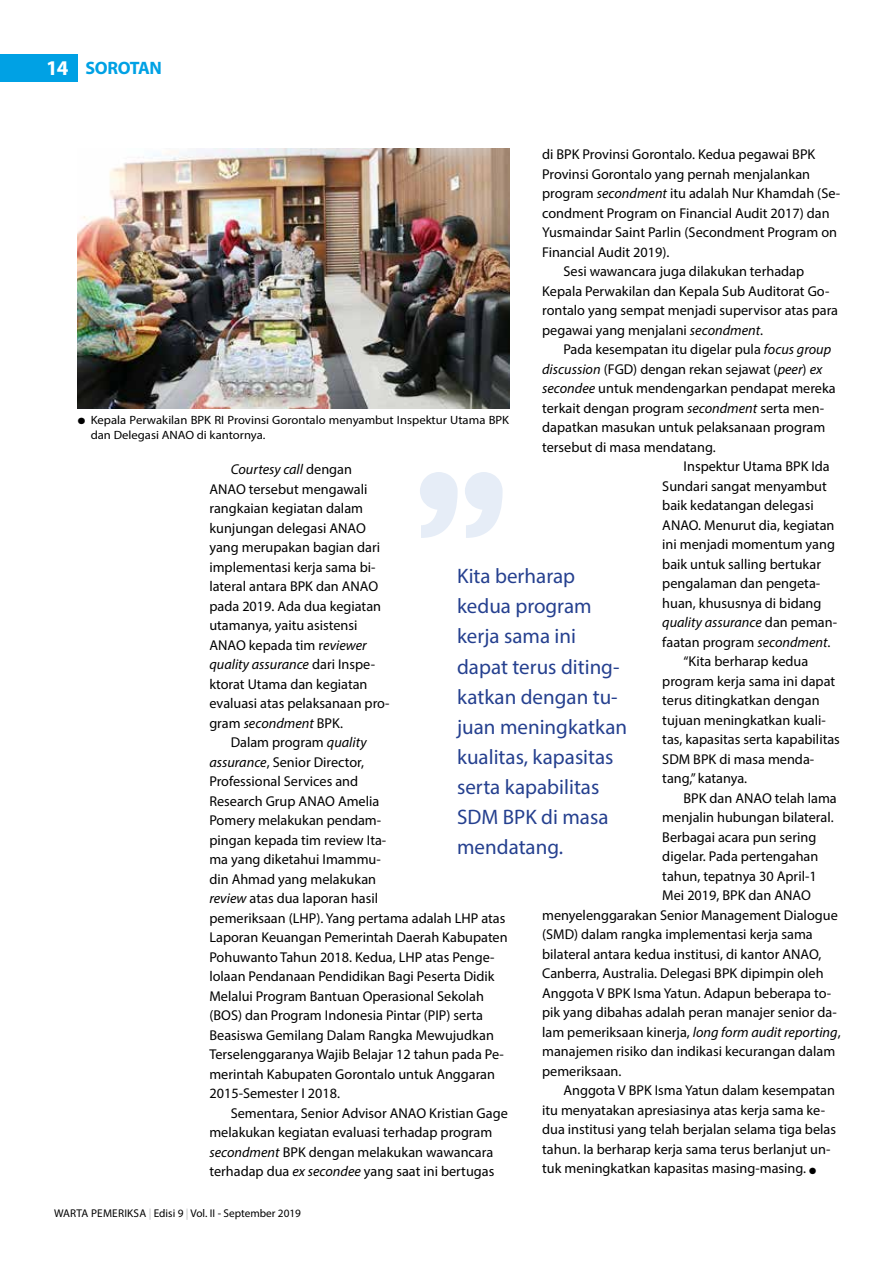
<style>
.page{position:relative;width:893px;height:1263px;background:#fff}
.page>*{position:absolute;margin:0;border:0;box-sizing:border-box;transform-origin:0 0}
.t1{font:21px/30px "Myriad Pro";color:#25408f}
.t2{font:700 21px "Myriad Pro";color:#fff}
.t3{font:700 18px "Myriad Pro";letter-spacing:-.02em;color:#00a1e4}
.t4{font:14.25px "Myriad Pro";color:#000}
.t5{font:italic 14.25px "Myriad Pro";color:#000}
.t6{font:12px/15px "Myriad Pro";color:#000;scale:1.06 1}
.t7{font:11.25px "Myriad Pro";color:#000}
.s1{font-style:italic}
.s2{font-style:normal}
.s3{color:#bcbec0}
</style>
<div class="page">
<div style="left:0;top:54px;width:78px;height:27px;background:#00a1e4"></div>
<img style="left:78px;top:149px;width:431px;height:259px">
<svg style="left:420px;top:472px;width:83px;height:66px"></svg>
<h1 class="t2" style="left:46px;top:54px;width:24px">14</h1>
<p class="t3" style="left:86px;top:56px;width:78px">SOROTAN</p>
<p class="t4" style="left:542px;top:146px;width:275px">di BPK Provinsi Gorontalo. Kedua pegawai BPK</p>
<p class="t4" style="left:542px;top:165px;width:269px">Provinsi Gorontalo yang pernah menjalankan</p>
<p class="t4" style="left:542px;top:185px;width:300px">program <span class="s1">secondment</span> itu adalah Nur Khamdah (Se-</p>
<p class="t4" style="left:542px;top:204px;width:289px">condment Program on Financial Audit 2017) dan</p>
<p class="t4" style="left:542px;top:224px;width:296px">Yusmaindar Saint Parlin (Secondment Program on</p>
<p class="t4" style="left:542px;top:243px;width:129px">Financial Audit 2019).</p>
<p class="t4" style="left:563px;top:263px;width:242px">Sesi wawancara juga dilakukan terhadap</p>
<p class="t4" style="left:542px;top:282px;width:289px">Kepala Perwakilan dan Kepala Sub Auditorat Go-</p>
<p class="t4" style="left:542px;top:302px;width:297px">rontalo yang sempat menjadi supervisor atas para</p>
<p class="t4" style="left:542px;top:321px;width:222px">pegawai yang menjalani <span class="s1">secondment</span>.</p>
<p class="t4" style="left:563px;top:341px;width:269px">Pada kesempatan itu digelar pula <span class="s1">focus group</span></p>
<p class="t4" style="left:542px;top:360px;width:282px"><span class="s1">discussion</span> (FGD) dengan rekan sejawat (<span class="s1">peer</span>) <span class="s1">ex</span></p>
<p class="t4" style="left:542px;top:380px;width:295px"><span class="s1">secondee</span> untuk mendengarkan pendapat mereka</p>
<p class="t4" style="left:542px;top:399px;width:283px">terkait dengan program <span class="s1">secondment</span> serta men-</p>
<p class="t4" style="left:542px;top:419px;width:285px">dapatkan masukan untuk pelaksanaan program</p>
<p class="t4" style="left:542px;top:438px;width:175px">tersebut di masa mendatang.</p>
<p class="t4" style="left:684px;top:458px;width:148px">Inspektur Utama BPK Ida</p>
<p class="t4" style="left:662px;top:477px;width:166px">Sundari sangat menyambut</p>
<p class="t4" style="left:662px;top:497px;width:153px">baik kedatangan delegasi</p>
<p class="t4" style="left:662px;top:516px;width:174px">ANAO. Menurut dia, kegiatan</p>
<p class="t4" style="left:662px;top:536px;width:174px">ini menjadi momentum yang</p>
<p class="t4" style="left:662px;top:555px;width:160px">baik untuk salling bertukar</p>
<p class="t4" style="left:662px;top:575px;width:159px">pengalaman dan pengeta-</p>
<p class="t4" style="left:662px;top:594px;width:161px">huan, khususnya di bidang</p>
<p class="t5" style="left:662px;top:614px;width:176px">quality assurance <span class="s2">dan peman-</span></p>
<p class="t4" style="left:662px;top:633px;width:170px">faatan program <span class="s1">secondment</span>.</p>
<p class="t4" style="left:684px;top:653px;width:126px">“Kita berharap kedua</p>
<p class="t4" style="left:662px;top:672px;width:174px">program kerja sama ini dapat</p>
<p class="t4" style="left:662px;top:692px;width:159px">terus ditingkatkan dengan</p>
<p class="t4" style="left:662px;top:711px;width:165px">tujuan meningkatkan kuali-</p>
<p class="t4" style="left:662px;top:731px;width:179px">tas, kapasitas serta kapabilitas</p>
<p class="t4" style="left:662px;top:750px;width:153px">SDM BPK di masa menda-</p>
<p class="t4" style="left:662px;top:770px;width:86px">tang,” katanya.</p>
<p class="t4" style="left:684px;top:789px;width:155px">BPK dan ANAO telah lama</p>
<p class="t4" style="left:662px;top:809px;width:173px">menjalin hubungan bilateral.</p>
<p class="t4" style="left:662px;top:828px;width:155px">Berbagai acara pun sering</p>
<p class="t4" style="left:662px;top:848px;width:158px">digelar. Pada pertengahan</p>
<p class="t4" style="left:662px;top:867px;width:156px">tahun, tepatnya 30 April-1</p>
<p class="t4" style="left:662px;top:886px;width:150px">Mei 2019, BPK dan ANAO</p>
<p class="t4" style="left:542px;top:906px;width:297px">menyelenggarakan Senior Management Dialogue</p>
<p class="t4" style="left:542px;top:925px;width:272px">(SMD) dalam rangka implementasi kerja sama</p>
<p class="t4" style="left:542px;top:945px;width:281px">bilateral antara kedua institusi, di kantor ANAO,</p>
<p class="t4" style="left:542px;top:964px;width:283px">Canberra, Australia. Delegasi BPK dipimpin oleh</p>
<p class="t4" style="left:542px;top:984px;width:290px">Anggota V BPK Isma Yatun. Adapun beberapa to-</p>
<p class="t4" style="left:542px;top:1003px;width:296px">pik yang dibahas adalah peran manajer senior da-</p>
<p class="t4" style="left:542px;top:1023px;width:300px">lam pemeriksaan kinerja, <span class="s1">long form audit reporting</span>,</p>
<p class="t4" style="left:542px;top:1042px;width:295px">manajemen risiko dan indikasi kecurangan dalam</p>
<p class="t4" style="left:542px;top:1062px;width:81px">pemeriksaan.</p>
<p class="t4" style="left:563px;top:1081px;width:273px">Anggota V BPK Isma Yatun dalam kesempatan</p>
<p class="t4" style="left:542px;top:1101px;width:284px">itu menyatakan apresiasinya atas kerja sama ke-</p>
<p class="t4" style="left:542px;top:1120px;width:295px">dua institusi yang telah berjalan selama tiga belas</p>
<p class="t4" style="left:542px;top:1140px;width:290px">tahun. Ia berharap kerja sama terus berlanjut un-</p>
<p class="t4" style="left:542px;top:1159px;width:276px">tuk meningkatkan kapasitas masing-masing. ●</p>
<p class="t6" style="left:91px;top:412px;width:396px;text-indent:-13px">● Kepala Perwakilan BPK RI Provinsi Gorontalo menyambut Inspektur Utama BPK dan Delegasi ANAO di kantornya.</p>
<p class="t5" style="left:231px;top:461px;width:123px">Courtesy call <span class="s2">dengan</span></p>
<p class="t4" style="left:209px;top:480px;width:160px">ANAO tersebut mengawali</p>
<p class="t4" style="left:209px;top:500px;width:155px">rangkaian kegiatan dalam</p>
<p class="t4" style="left:209px;top:519px;width:158px">kunjungan delegasi ANAO</p>
<p class="t4" style="left:209px;top:539px;width:172px">yang merupakan bagian dari</p>
<p class="t4" style="left:209px;top:558px;width:168px">implementasi kerja sama bi-</p>
<p class="t4" style="left:209px;top:578px;width:170px">lateral antara BPK dan ANAO</p>
<p class="t4" style="left:209px;top:597px;width:173px">pada 2019. Ada dua kegiatan</p>
<p class="t4" style="left:209px;top:617px;width:149px">utamanya, yaitu asistensi</p>
<p class="t4" style="left:209px;top:636px;width:159px">ANAO kepada tim r<span class="s1">eviewer</span></p>
<p class="t5" style="left:209px;top:656px;width:167px">quality assurance <span class="s2">dari Inspe-</span></p>
<p class="t4" style="left:209px;top:675px;width:160px">ktorat Utama dan kegiatan</p>
<p class="t4" style="left:209px;top:695px;width:182px">evaluasi atas pelaksanaan pro-</p>
<p class="t5" style="left:209px;top:714px;width:135px"><span class="s2">gram</span> secondment <span class="s2">BPK.</span></p>
<p class="t4" style="left:231px;top:734px;width:137px">Dalam program <span class="s1">quality</span></p>
<p class="t4" style="left:209px;top:753px;width:156px"><span class="s1">assurance</span>, Senior Director,</p>
<p class="t4" style="left:209px;top:772px;width:150px">Professional Services and</p>
<p class="t4" style="left:209px;top:792px;width:171px">Research Grup ANAO Amelia</p>
<p class="t4" style="left:209px;top:811px;width:173px">Pomery melakukan pendam-</p>
<p class="t4" style="left:209px;top:831px;width:178px">pingan kepada tim review Ita-</p>
<p class="t4" style="left:209px;top:850px;width:173px">ma yang diketahui Imammu-</p>
<p class="t4" style="left:209px;top:870px;width:168px">din Ahmad yang melakukan</p>
<p class="t4" style="left:209px;top:889px;width:170px"><span class="s1">review</span> atas dua laporan hasil</p>
<p class="t4" style="left:209px;top:909px;width:297px">pemeriksaan (LHP). Yang pertama adalah LHP atas</p>
<p class="t4" style="left:209px;top:928px;width:300px">Laporan Keuangan Pemerintah Daerah Kabupaten</p>
<p class="t4" style="left:209px;top:948px;width:287px">Pohuwanto Tahun 2018. Kedua, LHP atas Penge-</p>
<p class="t4" style="left:209px;top:967px;width:287px">lolaan Pendanaan Pendidikan Bagi Peserta Didik</p>
<p class="t4" style="left:209px;top:987px;width:276px">Melalui Program Bantuan Operasional Sekolah</p>
<p class="t4" style="left:209px;top:1006px;width:275px">(BOS) dan Program Indonesia Pintar (PIP) serta</p>
<p class="t4" style="left:209px;top:1026px;width:286px">Beasiswa Gemilang Dalam Rangka Mewujudkan</p>
<p class="t4" style="left:209px;top:1045px;width:296px">Terselenggaranya Wajib Belajar 12 tahun pada Pe-</p>
<p class="t4" style="left:209px;top:1065px;width:287px">merintah Kabupaten Gorontalo untuk Anggaran</p>
<p class="t4" style="left:209px;top:1084px;width:132px">2015-Semester I 2018.</p>
<p class="t4" style="left:231px;top:1104px;width:279px">Sementara, Senior Advisor ANAO Kristian Gage</p>
<p class="t4" style="left:209px;top:1123px;width:284px">melakukan kegiatan evaluasi terhadap program</p>
<p class="t4" style="left:209px;top:1143px;width:285px"><span class="s1">secondment</span> BPK dengan melakukan wawancara</p>
<p class="t4" style="left:209px;top:1162px;width:286px">terhadap dua <span class="s1">ex secondee</span> yang saat ini bertugas</p>
<h1 class="t1" style="left:457px;top:561px;width:172px">Kita berharap kedua program kerja sama ini dapat terus diting&shy;katkan dengan tu&shy;juan meningkatkan kualitas, kapasitas serta kapabilitas<br>SDM BPK di masa mendatang.</h1>
<p class="t7" style="left:54px;top:1207px;width:249px">WARTA PEMERIKSA <span class="s3">|</span> Edisi 9 <span class="s3">|</span> Vol. II - September 2019</p>
</div>
